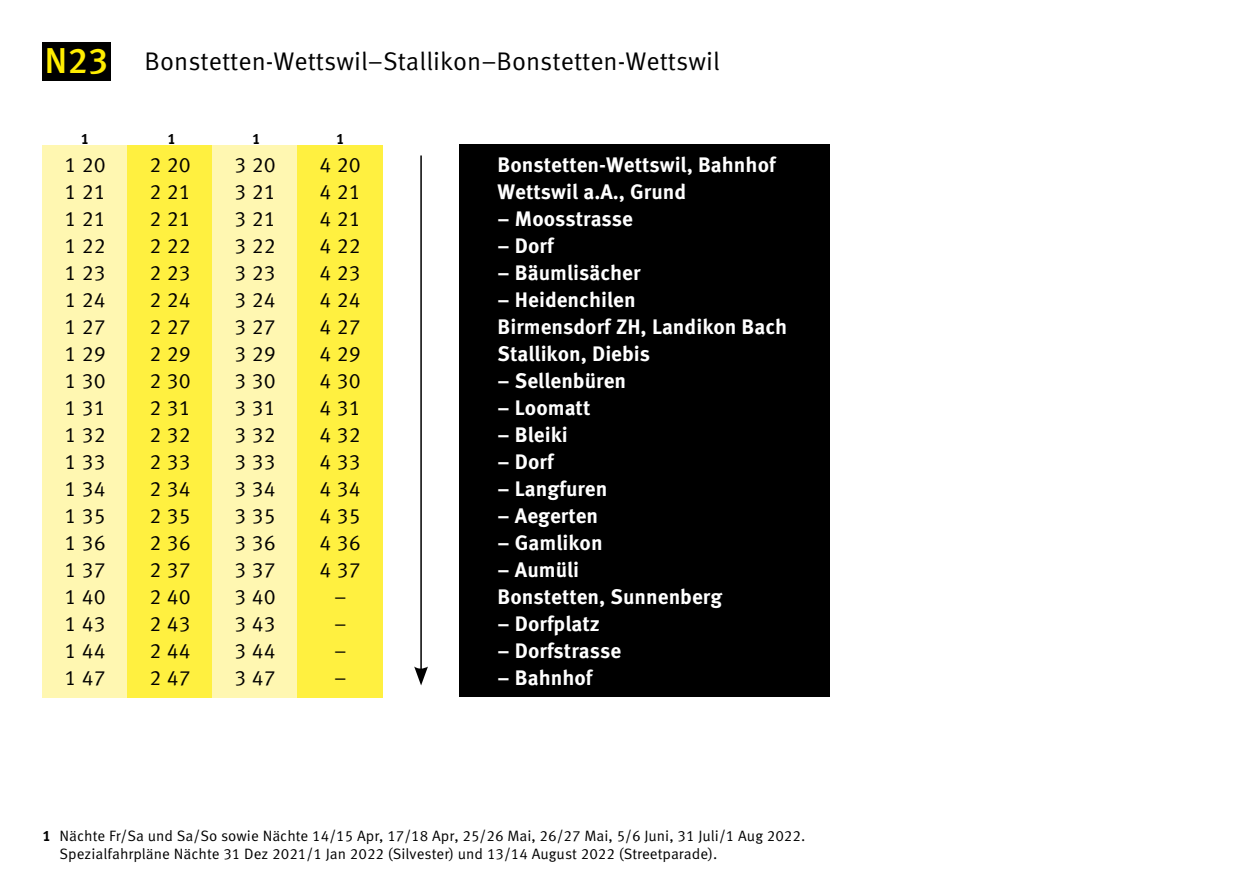
<style>
.page{position:relative;width:1259px;height:893px;background:#fff}
.page>*{position:absolute;margin:0;border:0;box-sizing:border-box;transform-origin:0 0}
.t1{font:500 36px "Meta OT";color:#ffed00}
.t2{font:25.5px "Meta OT";color:#000}
.t3{font:700 21px/27px "Meta OT";color:#fff}
.t4{font:21px/27px "Meta OT";color:#000;text-align:justify}
.t5{font:15px/18px "Meta OT";color:#000}
.t6{font:700 15px "Meta OT";color:#000}
.s1{font-weight:700}
</style>
<div class="page">
<div style="left:459px;top:145px;width:370px;height:552px;background:#000"></div>
<hr style="left:420px;top:155px;width:2px;height:516px;background:#000">
<svg style="left:414px;top:666px;width:14px;height:19px"></svg>
<div style="left:43px;top:43px;width:68px;height:38px;background:#000"></div>
<div style="left:43px;top:145px;width:85px;height:552px;background:#fff7b1"></div>
<div style="left:128px;top:145px;width:85px;height:552px;background:#fff040"></div>
<div style="left:213px;top:145px;width:85px;height:552px;background:#fff7b1"></div>
<div style="left:298px;top:145px;width:85px;height:552px;background:#fff040"></div>
<h1 class="t1" style="left:45px;top:38px;width:66px">N23</h1>
<p class="t2" style="left:145px;top:46px;width:577px">Bonstetten-Wettswil–Stallikon–Bonstetten-Wettswil</p>
<p class="t6" style="left:81px;top:129px;width:10px">1</p>
<p class="t6" style="left:167px;top:129px;width:10px">1</p>
<p class="t6" style="left:252px;top:129px;width:10px">1</p>
<p class="t6" style="left:336px;top:129px;width:10px">1</p>
<p class="t4" style="left:64px;top:152px;width:43px">1 20<br>1 21<br>1 21<br>1 22<br>1 23<br>1 24<br>1 27<br>1 29<br>1 30<br>1 31<br>1 32<br>1 33<br>1 34<br>1 35<br>1 36<br>1 37<br>1 40<br>1 43<br>1 44<br>1 47</p>
<p class="t4" style="left:149px;top:152px;width:43px">2 20<br>2 21<br>2 21<br>2 22<br>2 23<br>2 24<br>2 27<br>2 29<br>2 30<br>2 31<br>2 32<br>2 33<br>2 34<br>2 35<br>2 36<br>2 37<br>2 40<br>2 43<br>2 44<br>2 47</p>
<p class="t4" style="left:235px;top:152px;width:43px">3 20<br>3 21<br>3 21<br>3 22<br>3 23<br>3 24<br>3 27<br>3 29<br>3 30<br>3 31<br>3 32<br>3 33<br>3 34<br>3 35<br>3 36<br>3 37<br>3 40<br>3 43<br>3 44<br>3 47</p>
<p class="t4" style="left:320px;top:152px;width:43px;text-align:center">4 20<br>4 21<br>4 21<br>4 22<br>4 23<br>4 24<br>4 27<br>4 29<br>4 30<br>4 31<br>4 32<br>4 33<br>4 34<br>4 35<br>4 36<br>4 37 –<br>–<br>–<br>–</p>
<p class="t3" style="left:497px;top:152px;width:279px">Bonstetten-Wettswil, Bahnhof<br>Wettswil a.A., Grund</p>
<p class="t3" style="left:497px;top:206px;width:137px">– Moosstrasse</p>
<p class="t3" style="left:497px;top:233px;width:57px">– Dorf</p>
<p class="t3" style="left:497px;top:260px;width:144px">– Bäumlisächer</p>
<p class="t3" style="left:497px;top:287px;width:291px">– Heidenchilen<br>Birmensdorf ZH, Landikon Bach<br>Stallikon, Diebis</p>
<p class="t3" style="left:497px;top:368px;width:130px">– Sellenbüren</p>
<p class="t3" style="left:497px;top:395px;width:94px">– Loomatt</p>
<p class="t3" style="left:497px;top:422px;width:72px">– Bleiki</p>
<p class="t3" style="left:497px;top:449px;width:57px">– Dorf</p>
<p class="t3" style="left:497px;top:476px;width:111px">– Langfuren</p>
<p class="t3" style="left:497px;top:503px;width:102px">– Aegerten</p>
<p class="t3" style="left:497px;top:530px;width:107px">– Gamlikon</p>
<p class="t3" style="left:497px;top:557px;width:226px">– Aumüli<br>Bonstetten, Sunnenberg</p>
<p class="t3" style="left:497px;top:611px;width:104px">– Dorfplatz</p>
<p class="t3" style="left:497px;top:638px;width:125px">– Dorfstrasse</p>
<p class="t3" style="left:497px;top:665px;width:96px">– Bahnhof</p>
<p class="t5" style="left:60px;top:826px;width:747px;text-indent:-17px"><span class="s1">1</span> Nächte Fr/Sa und Sa/So sowie Nächte 14/15 Apr, 17/18 Apr, 25/26 Mai, 26/27 Mai, 5/6 Juni, 31 Juli/1 Aug 2022.<br>Spezialfahrpläne Nächte 31 Dez 2021/1 Jan 2022 (Silvester) und 13/14 August 2022 (Streetparade).</p>
</div>
